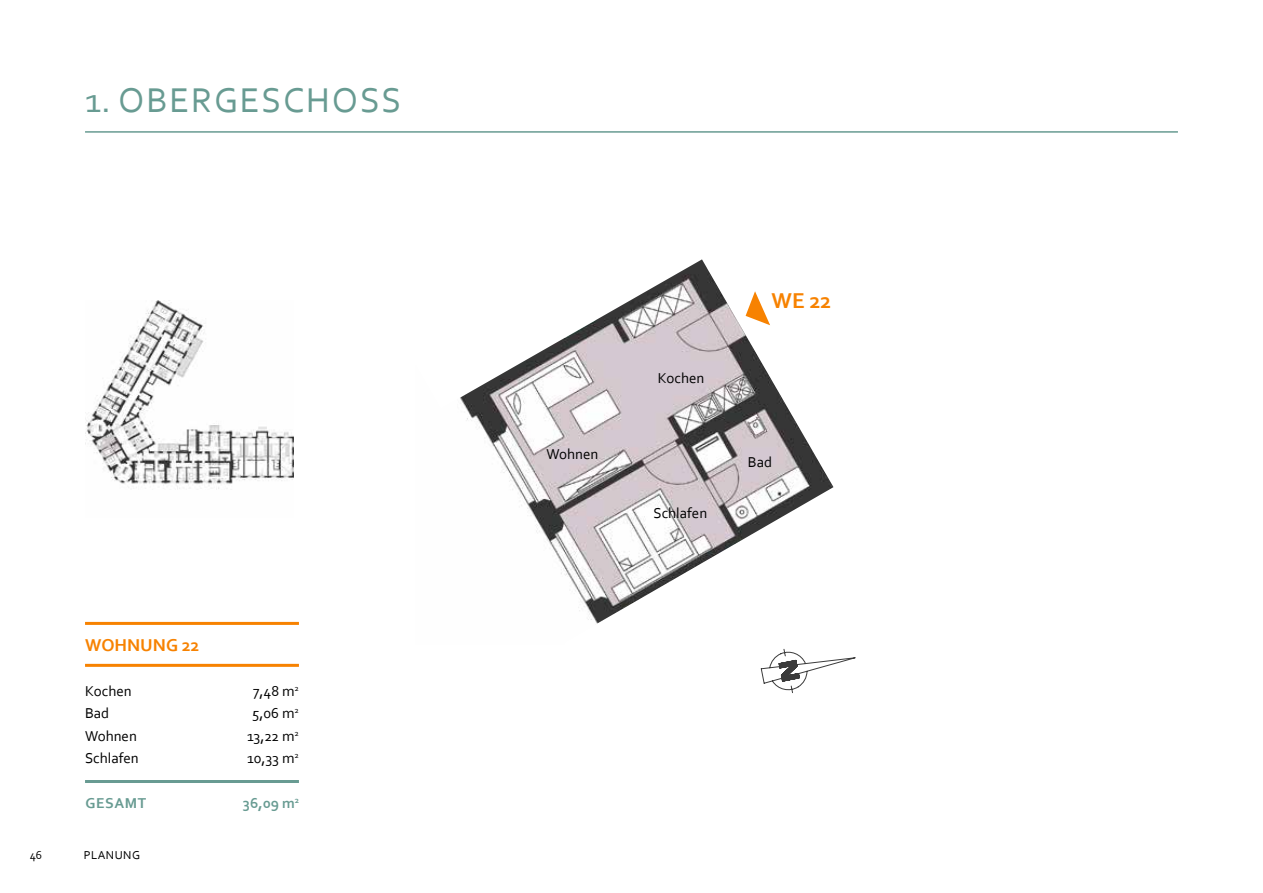
<style>
.page{position:relative;width:1263px;height:893px;background:#fff}
.page>*{position:absolute;margin:0;border:0;box-sizing:border-box;transform-origin:0 0}
.t1{font:36px "Corbel";letter-spacing:.05em;color:#689b92}
.t2{font:700 22.5px "Corbel";color:#f78201}
.t3{font:700 18px "Corbel";color:#f78201}
.t4{font:15px "Corbel";color:#000}
.t5{font:700 15px "Corbel";letter-spacing:.04em;color:#689b92}
.t6{font:12px "Corbel";letter-spacing:.04em;color:#000}
</style>
<div class="page">
<img style="left:460px;top:259px;width:373px;height:365px">
<hr style="left:85px;top:131px;width:1093px;height:2px;background:#689b92">
<img style="left:86px;top:300px;width:208px;height:189px">
<hr style="left:85px;top:664px;width:214px;height:3px;background:#f78201">
<hr style="left:85px;top:622px;width:214px;height:3px;background:#f78201">
<hr style="left:85px;top:780px;width:214px;height:3px;background:#689b92">
<svg style="left:761px;top:649px;width:94px;height:44px"></svg>
<svg style="left:746px;top:291px;width:24px;height:34px"></svg>
<h1 class="t1" style="left:85px;top:78px;width:318px">1. OBERGESCHOSS</h1>
<p class="t3" style="left:85px;top:633px;width:116px">WOHNUNG 22</p>
<p class="t4" style="left:85px;top:681px;width:48px">Kochen</p>
<p class="t4" style="left:253px;top:681px;width:47px">7,48 m<sup>2</sup></p>
<p class="t4" style="left:85px;top:704px;width:26px">Bad</p>
<p class="t4" style="left:252px;top:704px;width:48px">5,06 m<sup>2</sup></p>
<p class="t4" style="left:85px;top:726px;width:53px">Wohnen</p>
<p class="t4" style="left:247px;top:726px;width:53px">13,22 m<sup>2</sup></p>
<p class="t4" style="left:85px;top:749px;width:55px">Schlafen</p>
<p class="t4" style="left:247px;top:749px;width:53px">10,33 m<sup>2</sup></p>
<p class="t5" style="left:85px;top:794px;width:62px">GESAMT</p>
<p class="t5" style="left:243px;top:794px;width:58px">36,09 m<sup>2</sup></p>
<p class="t6" style="left:30px;top:848px;width:14px">46</p>
<p class="t6" style="left:84px;top:848px;width:58px">PLANUNG</p>
<p class="t4" style="left:547px;top:444px;width:53px">Wohnen</p>
<p class="t4" style="left:658px;top:369px;width:48px">Kochen</p>
<p class="t4" style="left:653px;top:503px;width:55px">Schlafen</p>
<h2 class="t2" style="left:771px;top:287px;width:61px">WE 22</h2>
<p class="t4" style="left:748px;top:453px;width:26px">Bad</p>
</div>
